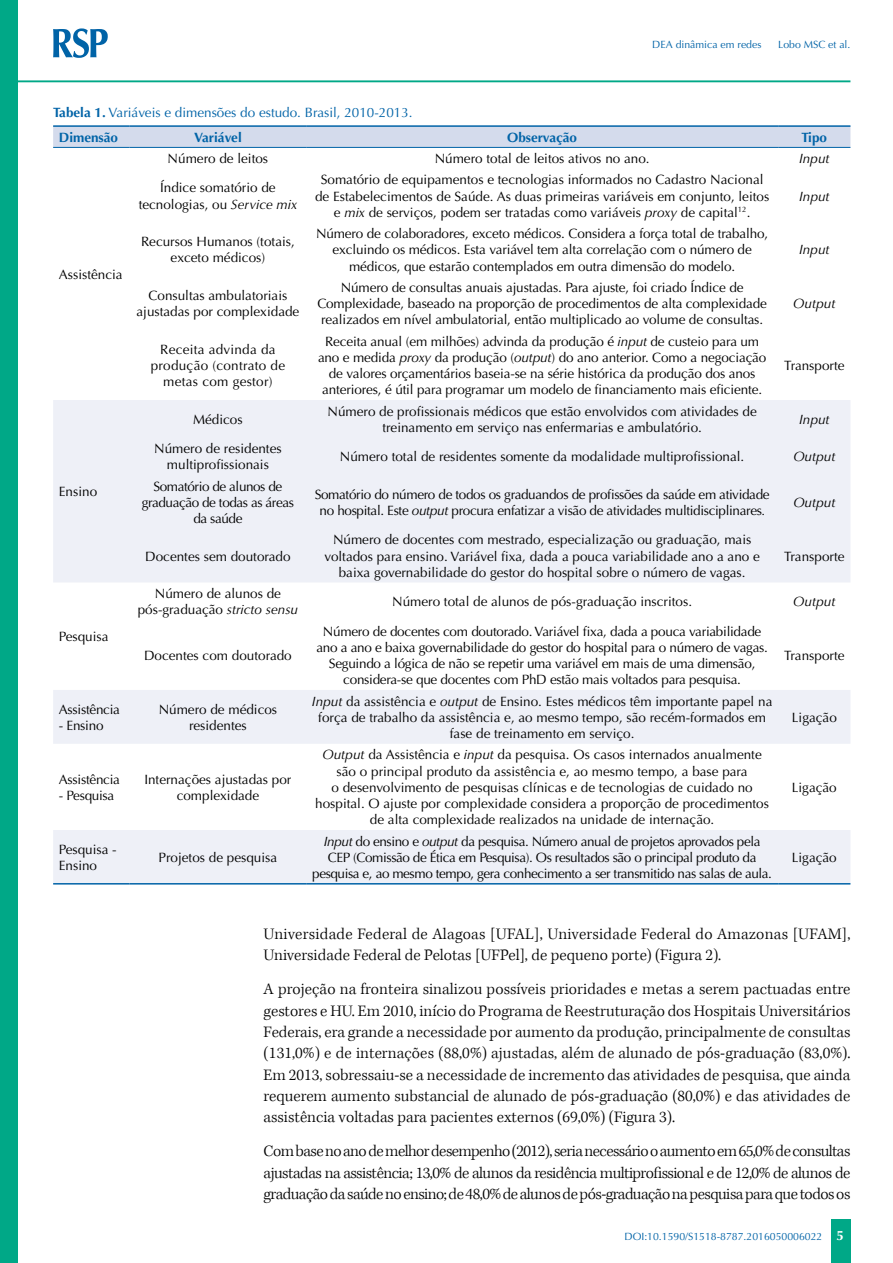
<style>
.page{position:relative;width:893px;height:1263px;background:#fff}
.page>*{position:absolute;margin:0;border:0;box-sizing:border-box;transform-origin:0 0}
.t1{font:300 16.5px/21.3px "Kepler Std";color:#000;text-align:justify}
.t2{font:13.5px/16.2px "Optima";color:#000;text-align:center}
.t3{font:13.5px/16.2px "Optima";letter-spacing:-.02em;color:#000;text-align:center}
.t4{font:13.5px/16.2px "Optima";letter-spacing:-.03em;color:#000;text-align:center}
.t5{font:13.5px/16.2px "Optima";letter-spacing:-.025em;color:#000;text-align:center}
.t6{font:13.5px/24.9px "Optima";color:#0063a7}
.t7{font:13.5px/16.2px "Optima";letter-spacing:.02em;color:#000;text-align:center}
.t8{font:italic 13.5px "Optima";color:#000}
.t9{font:700 13.5px "Optima";color:#0063a7}
.t10{font:700 13.5px "Optima";color:#fff}
.t11{font:10.5px "Optima";color:#0063a7}
.s1{font-weight:700}
.s2{font-style:italic}
</style>
<div class="page">
<div style="left:831px;top:1220px;width:20px;height:43px;background:#00a887"></div>
<div style="left:0;top:0;width:18px;height:1263px;background:#00a887"></div>
<svg style="left:53px;top:28px;width:55px;height:30px"></svg>
<hr style="left:18px;top:80px;width:832px;height:2px;background:#00a887">
<div style="left:53px;top:127px;width:797px;height:20px;background:#d4dbec"></div>
<svg style="left:53px;top:400px;width:797px;height:483px;fill:#eef0f7"></svg>
<hr style="left:53px;top:125px;width:77px;height:2px;background:#0063a7">
<hr style="left:130px;top:125px;width:176px;height:2px;background:#0063a7">
<hr style="left:306px;top:125px;width:472px;height:2px;background:#0063a7">
<hr style="left:778px;top:125px;width:72px;height:2px;background:#0063a7">
<hr style="left:53px;top:147px;width:77px;height:1px;background:#0063a7">
<hr style="left:130px;top:147px;width:176px;height:1px;background:#0063a7">
<hr style="left:306px;top:147px;width:472px;height:1px;background:#0063a7">
<hr style="left:778px;top:147px;width:72px;height:1px;background:#0063a7">
<hr style="left:53px;top:883px;width:77px;height:1px;background:#0063a7">
<hr style="left:130px;top:883px;width:176px;height:1px;background:#0063a7">
<hr style="left:306px;top:883px;width:472px;height:1px;background:#0063a7">
<hr style="left:778px;top:883px;width:72px;height:1px;background:#0063a7">
<p class="t11" style="left:652px;top:38px;width:111px">DEA dinâmica em redes</p>
<p class="t11" style="left:778px;top:38px;width:74px">Lobo MSC et al.</p>
<p class="t6" style="left:59px;top:100px;width:355px;text-indent:-6px"><span class="s1">Tabela 1.</span> Variáveis e dimensões do estudo. Brasil, 2010-2013.<br><span class="s1">Dimensão</span></p>
<p class="t9" style="left:194px;top:129px;width:49px">Variável</p>
<p class="t9" style="left:507px;top:129px;width:71px">Observação</p>
<p class="t9" style="left:801px;top:129px;width:27px">Tipo</p>
<p class="t2" style="left:59px;top:266px;width:65px">Assistência</p>
<p class="t2" style="left:59px;top:484px;width:40px">Ensino</p>
<p class="t2" style="left:59px;top:629px;width:51px">Pesquisa</p>
<p class="t3" style="left:59px;top:701px;width:63px">Assistência</p>
<p class="t2" style="left:59px;top:717px;width:46px">- Ensino</p>
<p class="t3" style="left:59px;top:771px;width:63px">Assistência</p>
<p class="t3" style="left:59px;top:787px;width:57px">- Pesquisa</p>
<p class="t2" style="left:168px;top:151px;width:102px">Número de leitos</p>
<p class="t2" style="left:435px;top:151px;width:216px">Número total de leitos ativos no ano.</p>
<p class="t8" style="left:799px;top:151px;width:32px">Input</p>
<p class="t2" style="left:139px;top:180px;width:160px">Índice somatório de tecnologias, ou <span class="s2">Service mix</span></p>
<p class="t2" style="left:315px;top:172px;width:456px">Somatório de equipamentos e tecnologias informados no Cadastro Nacional de Estabelecimentos de Saúde. As duas primeiras variáveis em conjunto, leitos e <span class="s2">mix</span> de serviços, podem ser tratadas como variáveis <span class="s2">proxy</span> de capital<sup>12</sup>.</p>
<p class="t8" style="left:799px;top:188px;width:32px">Input</p>
<p class="t2" style="left:141px;top:234px;width:155px">Recursos Humanos (totais, exceto médicos)</p>
<p class="t2" style="left:316px;top:226px;width:454px">Número de colaboradores, exceto médicos. Considera a força total de trabalho, excluindo os médicos. Esta variável tem alta correlação com o número de médicos, que estarão contemplados em outra dimensão do modelo.</p>
<p class="t2" style="left:137px;top:287px;width:164px">Consultas ambulatoriais ajustadas por complexidade</p>
<p class="t2" style="left:317px;top:279px;width:451px">Número de consultas anuais ajustadas. Para ajuste, foi criado Índice de<br>Complexidade, baseado na proporção de procedimentos de alta complexidade realizados em nível ambulatorial, então multiplicado ao volume de consultas.</p>
<p class="t7" style="left:151px;top:341px;width:136px">Receita advinda da produção (contrato de metas com gestor)</p>
<p class="t2" style="left:318px;top:333px;width:450px">Receita anual (em milhões) advinda da produção é <span class="s2">input</span> de custeio para um ano e medida <span class="s2">proxy</span> da produção (<span class="s2">output</span>) do ano anterior. Como a negociação de valores orçamentários baseia-se na série histórica da produção dos anos anteriores, é útil para programar um modelo de financiamento mais eficiente.</p>
<p class="t8" style="left:799px;top:242px;width:32px">Input</p>
<p class="t8" style="left:793px;top:296px;width:43px">Output</p>
<p class="t2" style="left:784px;top:357px;width:62px">Transporte</p>
<p class="t2" style="left:193px;top:411px;width:51px">Médicos</p>
<p class="t2" style="left:328px;top:403px;width:431px">Número de profissionais médicos que estão envolvidos com atividades de treinamento em serviço nas enfermarias e ambulatório.</p>
<p class="t8" style="left:799px;top:411px;width:32px">Input</p>
<p class="t2" style="left:154px;top:441px;width:129px">Número de residentes multiprofissionais</p>
<p class="t2" style="left:340px;top:449px;width:406px">Número total de residentes somente da modalidade multiprofissional.</p>
<p class="t8" style="left:793px;top:449px;width:43px">Output</p>
<p class="t4" style="left:142px;top:478px;width:154px">Somatório de alunos de graduação de todas as áreas da saúde</p>
<p class="t5" style="left:315px;top:486px;width:456px">Somatório do número de todos os graduandos de profissões da saúde em atividade no hospital. Este <span class="s2">output</span> procura enfatizar a visão de atividades multidisciplinares<span class="s2">.</span></p>
<p class="t8" style="left:793px;top:494px;width:43px">Output</p>
<p class="t2" style="left:145px;top:548px;width:147px">Docentes sem doutorado</p>
<p class="t2" style="left:324px;top:532px;width:437px">Número de docentes com mestrado, especialização ou graduação, mais voltados para ensino. Variável fixa, dada a pouca variabilidade ano a ano e baixa governabilidade do gestor do hospital sobre o número de vagas.</p>
<p class="t2" style="left:784px;top:548px;width:62px">Transporte</p>
<p class="t2" style="left:138px;top:586px;width:162px">Número de alunos de pós-graduação <span class="s2">stricto sensu</span></p>
<p class="t2" style="left:392px;top:594px;width:301px">Número total de alunos de pós-graduação inscritos.</p>
<p class="t8" style="left:793px;top:594px;width:43px">Output</p>
<p class="t2" style="left:144px;top:647px;width:149px">Docentes com doutorado</p>
<p class="t3" style="left:316px;top:623px;width:453px">Número de docentes com doutorado. Variável fixa, dada a pouca variabilidade ano a ano e baixa governabilidade do gestor do hospital para o número de vagas.<br>Seguindo a lógica de não se repetir uma variável em mais de uma dimensão, considera-se que docentes com PhD estão mais voltados para pesquisa.</p>
<p class="t2" style="left:784px;top:647px;width:62px">Transporte</p>
<p class="t2" style="left:159px;top:701px;width:120px">Número de médicos residentes</p>
<p class="t2" style="left:312px;top:693px;width:462px"><span class="s2">Input</span> da assistência e <span class="s2">output</span> de Ensino. Estes médicos têm importante papel na força de trabalho da assistência e, ao mesmo tempo, são recém-formados em fase de treinamento em serviço.</p>
<p class="t2" style="left:144px;top:771px;width:149px">Internações ajustadas por complexidade</p>
<p class="t2" style="left:315px;top:747px;width:455px"><span class="s2">Output</span> da Assistência e <span class="s2">input</span> da pesquisa. Os casos internados anualmente são o principal produto da assistência e, ao mesmo tempo, a base para<br>o desenvolvimento de pesquisas clínicas e de tecnologias de cuidado no hospital. O ajuste por complexidade considera a proporção de procedimentos de alta complexidade realizados na unidade de internação.</p>
<p class="t2" style="left:792px;top:709px;width:47px">Ligação</p>
<p class="t2" style="left:792px;top:779px;width:47px">Ligação</p>
<p class="t2" style="left:59px;top:841px;width:59px;text-align:left">Pesquisa -<br>Ensino</p>
<p class="t2" style="left:159px;top:849px;width:120px">Projetos de pesquisa</p>
<p class="t4" style="left:312px;top:833px;width:461px"><span class="s2">Input</span> do ensino e <span class="s2">output</span> da pesquisa. Número anual de projetos aprovados pela<br>CEP (Comissão de Ética em Pesquisa). Os resultados são o principal produto da pesquisa e, ao mesmo tempo, gera conhecimento a ser transmitido nas salas de aula.</p>
<p class="t2" style="left:792px;top:849px;width:47px">Ligação</p>
<p class="t1" style="left:264px;top:923px;width:588px">Universidade Federal de Alagoas [UFAL], Universidade Federal do Amazonas [UFAM],<br>Universidade Federal de Pelotas [UFPel], de pequeno porte) (Figura 2).</p>
<p class="t1" style="left:264px;top:979px;width:588px">A projeção na fronteira sinalizou possíveis prioridades e metas a serem pactuadas entre gestores e HU. Em 2010, início do Programa de Reestruturação dos Hospitais Universitários Federais, era grande a necessidade por aumento da produção, principalmente de consultas (131,0%) e de internações (88,0%) ajustadas, além de alunado de pós-graduação (83,0%).<br>Em 2013, sobressaiu-se a necessidade de incremento das atividades de pesquisa, que ainda requerem aumento substancial de alunado de pós-graduação (80,0%) e das atividades de assistência voltadas para pacientes externos (69,0%) (Figura 3).</p>
<p class="t1" style="left:264px;top:1141px;width:588px">Com base no ano de melhor desempenho (2012), seria necessário o aumento em 65,0% de consultas ajustadas na assistência; 13,0% de alunos da residência multiprofissional e de 12,0% de alunos de graduação da saúde no ensino; de 48,0% de alunos de pós-graduação na pesquisa para que todos os</p>
<p class="t11" style="left:624px;top:1230px;width:199px">DOI:10.1590/S1518-8787.2016050006022</p>
<p class="t10" style="left:836px;top:1227px;width:9px">5</p>
</div>
